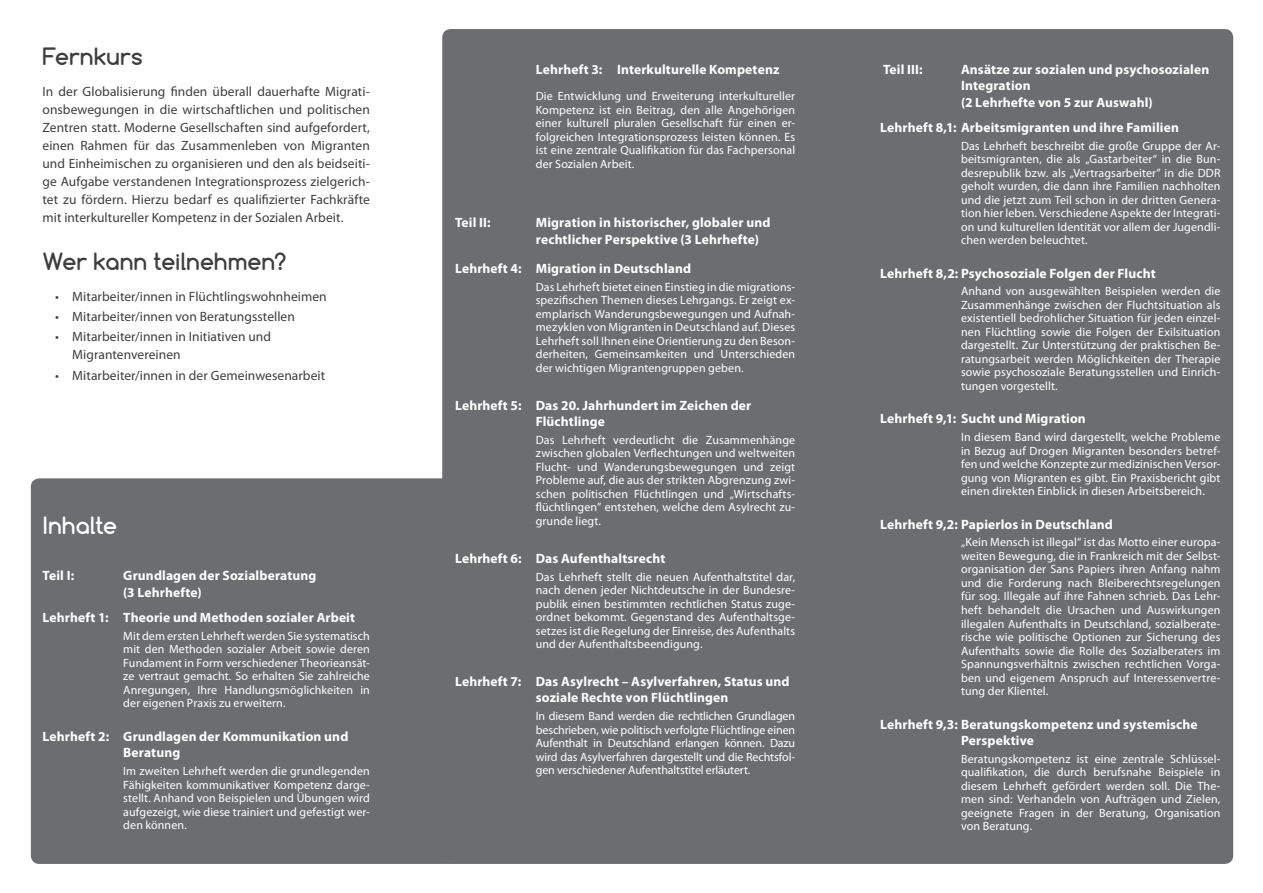
<style>
.page{position:relative;width:1263px;height:893px;background:#fff}
.page>*{position:absolute;margin:0;border:0;box-sizing:border-box;transform-origin:0 0}
.t1{font:700 22.5px "Comfortaa";letter-spacing:.01em;color:#3e3e3f}
.t2{font:700 22.5px "Comfortaa";letter-spacing:.02em;color:#fff}
.t3{font:700 13.5px/16.5px "Myriad Pro";letter-spacing:.01em;color:#fff}
.t4{font:13.5px/18px "Myriad Pro";letter-spacing:.005em;color:#3e3e3f;text-align:justify}
.t5{font:12px/13.5px "Myriad Pro";letter-spacing:.01em;color:#fff;text-align:justify}
</style>
<div class="page">
<div style="left:31px;top:478px;width:424px;height:386px;background:#6c6d70;border-radius:9px"></div>
<div style="left:442px;top:29px;width:791px;height:835px;background:#6c6d70;border-radius:9px"></div>
<h1 class="t1" style="left:43px;top:43px;width:102px">Fernkurs</h1>
<p class="t4" style="left:43px;top:82px;width:329px">In der Globalisierung finden überall dauerhafte Migrati&shy;onsbewegungen in die wirtschaftlichen und politischen Zentren statt. Moderne Gesellschaften sind aufgefordert, einen Rahmen für das Zusammenleben von Migranten und Einheimischen zu organisieren und den als beidseiti&shy;ge Aufgabe verstandenen Integrationsprozess zielgerich&shy;tet zu fördern. Hierzu bedarf es qualifizierter Fachkräfte mit interkultureller Kompetenz in der Sozialen Arbeit.</p>
<h1 class="t1" style="left:43px;top:248px;width:245px">Wer kann teilnehmen?</h1>
<p class="t4" style="left:55px;top:287px;width:273px">• Mitarbeiter/innen in Flüchtlingswohnheimen</p>
<p class="t4" style="left:55px;top:308px;width:241px">• Mitarbeiter/innen von Beratungsstellen</p>
<p class="t4" style="left:72px;top:328px;width:200px;text-indent:-17px">• Mitarbeiter/innen in Initiativen und<br>Migrantenvereinen</p>
<p class="t4" style="left:55px;top:366px;width:271px">• Mitarbeiter/innen in der Gemeinwesenarbeit</p>
<h1 class="t2" style="left:43px;top:511px;width:76px">Inhalte</h1>
<p class="t3" style="left:43px;top:567px;width:33px">Teil I:</p>
<p class="t3" style="left:123px;top:567px;width:195px">Grundlagen der Sozialberatung (3 Lehrhefte)</p>
<p class="t3" style="left:43px;top:609px;width:314px">Lehrheft 1: Theorie und Methoden sozialer Arbeit</p>
<p class="t5" style="left:123px;top:629px;width:248px">Mit dem ersten Lehrheft werden Sie systematisch mit den Methoden sozialer Arbeit sowie deren Fundament in Form verschiedener Theorieansät&shy;ze vertraut gemacht. So erhalten Sie zahlreiche Anregungen, Ihre Handlungsmöglichkeiten in der eigenen Praxis zu erweitern.</p>
<p class="t3" style="left:123px;top:727px;width:227px;text-indent:-81px">Lehrheft 2: Grundlagen der Kommunikation und<br>Beratung</p>
<p class="t5" style="left:123px;top:764px;width:248px">Im zweiten Lehrheft werden die grundlegenden Fähigkeiten kommunikativer Kompetenz darge&shy;stellt. Anhand von Beispielen und Übungen wird aufgezeigt, wie diese trainiert und gefestigt wer&shy;den können.</p>
<p class="t3" style="left:536px;top:61px;width:245px">Lehrheft 3: Interkulturelle Kompetenz</p>
<p class="t5" style="left:536px;top:89px;width:261px">Die Entwicklung und Erweiterung interkultureller Kompetenz ist ein Beitrag, den alle Angehörigen einer kulturell pluralen Gesellschaft für einen er&shy;folgreichen Integrationsprozess leisten können. Es ist eine zentrale Qualifikation für das Fachpersonal der Sozialen Arbeit.</p>
<p class="t3" style="left:455px;top:214px;width:37px">Teil II:</p>
<p class="t3" style="left:536px;top:214px;width:236px">Migration in historischer, globaler und rechtlicher Perspektive (3 Lehrhefte)</p>
<p class="t3" style="left:455px;top:260px;width:238px">Lehrheft 4: Migration in Deutschland</p>
<p class="t5" style="left:536px;top:280px;width:261px">Das Lehrheft bietet einen Einstieg in die migrations&shy;spezifischen Themen dieses Lehrgangs. Er zeigt ex&shy;emplarisch Wanderungsbewegungen und Aufnah&shy;mezyklen von Migranten in Deutschland auf. Dieses Lehrheft soll Ihnen eine Orientierung zu den Beson&shy;derheiten, Gemeinsamkeiten und Unterschieden der wichtigen Migrantengruppen geben.</p>
<p class="t3" style="left:536px;top:396px;width:217px;text-indent:-81px">Lehrheft 5: Das 20. Jahrhundert im Zeichen der<br>Flüchtlinge</p>
<p class="t5" style="left:536px;top:433px;width:261px">Das Lehrheft verdeutlicht die Zusammenhänge zwischen globalen Verflechtungen und weltweiten Flucht- und Wanderungsbewegungen und zeigt Probleme auf, die aus der strikten Abgrenzung zwi&shy;schen politischen Flüchtlingen und „Wirtschafts&shy;flüchtlingen” entstehen, welche dem Asylrecht zu&shy;grunde liegt.</p>
<p class="t3" style="left:455px;top:549px;width:212px">Lehrheft 6: Das Aufenthaltsrecht</p>
<p class="t5" style="left:536px;top:569px;width:261px">Das Lehrheft stellt die neuen Aufenthaltstitel dar, nach denen jeder Nichtdeutsche in der Bundesre&shy;publik einen bestimmten rechtlichen Status zuge&shy;ordnet bekommt. Gegenstand des Aufenthaltsge&shy;setzes ist die Regelung der Einreise, des Aufenthalts und der Aufenthaltsbeendigung.</p>
<p class="t3" style="left:536px;top:672px;width:255px;text-indent:-81px">Lehrheft 7: Das Asylrecht – Asylverfahren, Status und soziale Rechte von Flüchtlingen</p>
<p class="t5" style="left:536px;top:709px;width:261px">In diesem Band werden die rechtlichen Grundlagen beschrieben, wie politisch verfolgte Flüchtlinge einen Aufenthalt in Deutschland erlangen können. Dazu wird das Asylverfahren dargestellt und die Rechtsfol&shy;gen verschiedener Aufenthaltstitel erläutert.</p>
<p class="t3" style="left:883px;top:61px;width:41px">Teil III:</p>
<p class="t3" style="left:961px;top:61px;width:250px">Ansätze zur sozialen und psychosozialen<br>Integration<br>(2 Lehrhefte von 5 zur Auswahl)</p>
<p class="t3" style="left:880px;top:119px;width:300px">Lehrheft 8,1: Arbeitsmigranten und ihre Familien</p>
<p class="t5" style="left:961px;top:139px;width:261px">Das Lehrheft beschreibt die große Gruppe der Ar&shy;beitsmigranten, die als „Gastarbeiter“ in die Bun&shy;desrepublik bzw. als „Vertragsarbeiter” in die DDR geholt wurden, die dann ihre Familien nachholten und die jetzt zum Teil schon in der dritten Genera&shy;tion hier leben. Verschiedene Aspekte der Integrati&shy;on und kulturellen Identität vor allem der Jugendli&shy;chen werden beleuchtet.</p>
<p class="t3" style="left:880px;top:264px;width:277px">Lehrheft 8,2: Psychosoziale Folgen der Flucht</p>
<p class="t5" style="left:961px;top:284px;width:261px">Anhand von ausgewählten Beispielen werden die Zusammenhänge zwischen der Fluchtsituation als existentiell bedrohlicher Situation für jeden einzel&shy;nen Flüchtling sowie die Folgen der Exilsituation dargestellt. Zur Unterstützung der praktischen Be&shy;ratungsarbeit werden Möglichkeiten der Therapie sowie psychosoziale Beratungsstellen und Einrich&shy;tungen vorgestellt.</p>
<p class="t3" style="left:880px;top:410px;width:207px">Lehrheft 9,1: Sucht und Migration</p>
<p class="t5" style="left:961px;top:430px;width:261px">In diesem Band wird dargestellt, welche Probleme in Bezug auf Drogen Migranten besonders betref&shy;fen und welche Konzepte zur medizinischen Versor&shy;gung von Migranten es gibt. Ein Praxisbericht gibt einen direkten Einblick in diesen Arbeitsbereich.</p>
<p class="t3" style="left:880px;top:515px;width:234px">Lehrheft 9,2: Papierlos in Deutschland</p>
<p class="t5" style="left:961px;top:535px;width:261px">„Kein Mensch ist illegal“ ist das Motto einer europa&shy;weiten Bewegung, die in Frankreich mit der Selbst&shy;organisation der Sans Papiers ihren Anfang nahm und die Forderung nach Bleiberechtsregelungen für sog. Illegale auf ihre Fahnen schrieb. Das Lehr&shy;heft behandelt die Ursachen und Auswirkungen illegalen Aufenthalts in Deutschland, sozialberate&shy;rische wie politische Optionen zur Sicherung des Aufenthalts sowie die Rolle des Sozialberaters im Spannungsverhältnis zwischen rechtlichen Vorga&shy;ben und eigenem Anspruch auf Interessenvertre&shy;tung der Klientel.</p>
<p class="t3" style="left:961px;top:715px;width:238px;text-indent:-81px">Lehrheft 9,3: Beratungskompetenz und systemische<br>Perspektive</p>
<p class="t5" style="left:961px;top:752px;width:261px">Beratungskompetenz ist eine zentrale Schlüssel&shy;qualifikation, die durch berufsnahe Beispiele in diesem Lehrheft gefördert werden soll. Die The&shy;men sind: Verhandeln von Aufträgen und Zielen, geeignete Fragen in der Beratung, Organisation von Beratung.</p>
</div>
